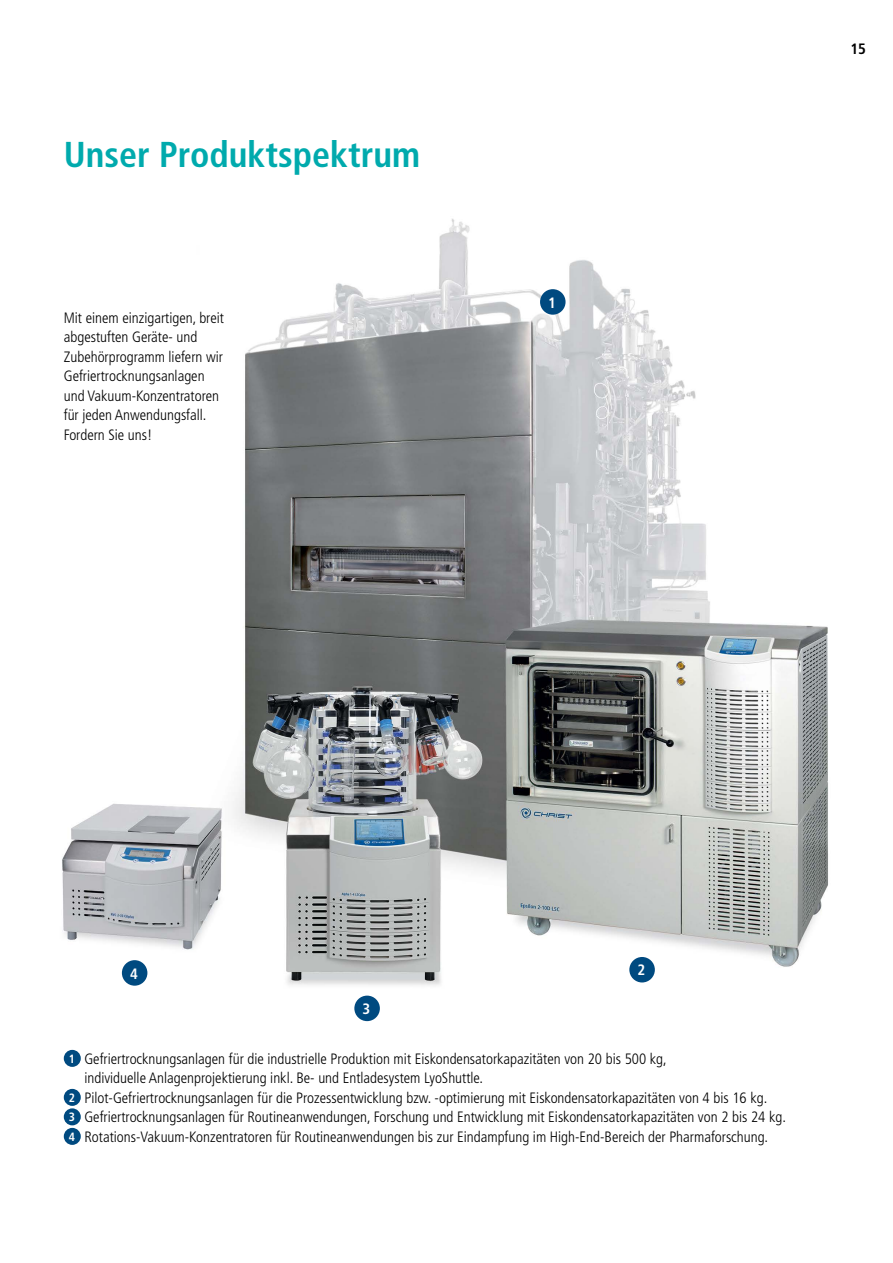
<style>
.page{position:relative;width:893px;height:1263px;background:#fff}
.page>*{position:absolute;margin:0;border:0;box-sizing:border-box;transform-origin:0 0}
.t1{font:700 condensed 36px "Frutiger LT Std";color:#00aaad}
.t2{font:300 condensed 15px/19.5px "Frutiger LT Std";color:#000}
.t3{font:700 condensed 15px "Frutiger LT Std";color:#fff}
.t4{font:700 condensed 15px "Frutiger LT Std";color:#000}
.s1{font-weight:700;font-size:12px;color:#fff}
</style>
<div class="page">
<img style="left:62px;top:218px;width:766px;height:768px">
<div style="left:540px;top:289px;width:26px;height:26px;background:#004a80;border-radius:50%"></div>
<div style="left:354px;top:995px;width:26px;height:26px;background:#004a80;border-radius:50%"></div>
<div style="left:122px;top:960px;width:25px;height:26px;background:#004a80;border-radius:50%"></div>
<div style="left:629px;top:957px;width:26px;height:25px;background:#004a80;border-radius:50%"></div>
<div style="left:64px;top:1050px;width:17px;height:17px;background:#004a80;border-radius:50%"></div>
<div style="left:64px;top:1089px;width:17px;height:17px;background:#004a80;border-radius:50%"></div>
<div style="left:64px;top:1108px;width:17px;height:17px;background:#004a80;border-radius:50%"></div>
<div style="left:64px;top:1128px;width:17px;height:17px;background:#004a80;border-radius:50%"></div>
<h1 class="t1" style="left:64px;top:133px;width:358px">Unser Produktspektrum</h1>
<p class="t2" style="left:64px;top:308px;width:162px">Mit einem einzigartigen, breit abgestuften Geräte- und<br>Zubehörprogramm liefern wir<br>Gefriertrocknungsanlagen und Vakuum-Konzentratoren für jeden Anwendungsfall.<br>Fordern Sie uns!</p>
<p class="t3" style="left:548px;top:293px;width:9px">1</p>
<p class="t4" style="left:850px;top:40px;width:17px">15</p>
<p class="t3" style="left:130px;top:964px;width:9px">4</p>
<p class="t3" style="left:637px;top:961px;width:9px">2</p>
<p class="t3" style="left:362px;top:1000px;width:9px">3</p>
<p class="t2" style="left:69px;top:1049px;width:599px"><span class="s1">1</span> Gefriertrocknungsanlagen für die industrielle Produktion mit Eiskondensatorkapazitäten von 20 bis 500 kg,</p>
<p class="t2" style="left:84px;top:1068px;width:400px">individuelle Anlagenprojektierung inkl. Be- und Entladesystem LyoShuttle.</p>
<p class="t2" style="left:69px;top:1088px;width:700px"><span class="s1">2</span> Pilot-Gefriertrocknungsanlagen für die Prozessentwicklung bzw. -optimierung mit Eiskondensatorkapazitäten von 4 bis 16 kg.</p>
<p class="t2" style="left:69px;top:1107px;width:718px"><span class="s1">3</span> Gefriertrocknungsanlagen für Routineanwendungen, Forschung und Entwicklung mit Eiskondensatorkapazitäten von 2 bis 24 kg.</p>
<p class="t2" style="left:69px;top:1127px;width:701px"><span class="s1">4</span> Rotations-Vakuum-Konzentratoren für Routineanwendungen bis zur Eindampfung im High-End-Bereich der Pharmaforschung.</p>
</div>
